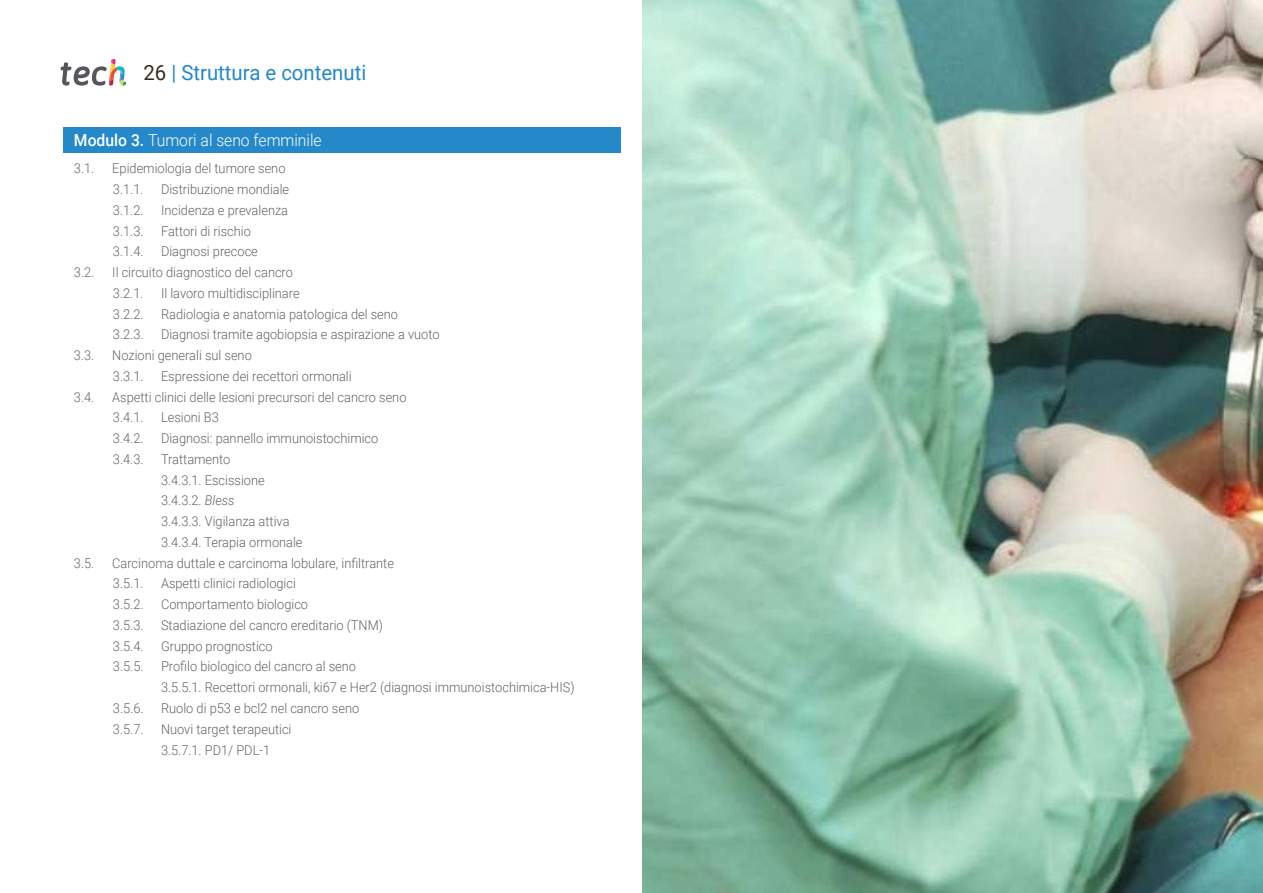
<style>
.page{position:relative;width:1263px;height:893px;background:#fff}
.page>*{position:absolute;margin:0;border:0;box-sizing:border-box;transform-origin:0 0}
.t1{font:21px "Roboto";color:#2488c9}
.t2{font:300 16.5px "Roboto";color:#fff;scale:.95 1}
.t3{font:300 13.5px/20.7px "Roboto";color:#61646a;scale:.95 1}
.s1{color:#312e20}
.s2{font-weight:500}
.s3{font-style:italic}
</style>
<div class="page">
<div style="left:63px;top:128px;width:557px;height:25px;background:#2488c9"></div>
<img style="left:642px;top:0;width:621px;height:892px">
<svg style="left:61px;top:59px;width:65px;height:27px"></svg>
<h1 class="t1" style="left:144px;top:57px;width:224px"><span class="s1">26</span> | Struttura e contenuti</h1>
<p class="t2" style="left:74px;top:129px;width:262px"><span class="s2">Modulo 3.</span> Tumori al seno femminile</p>
<p class="t3" style="left:74px;top:158px;width:23px">3.1.</p>
<p class="t3" style="left:112px;top:158px;width:184px">Epidemiologia del tumore seno<br>3.1.1.</p>
<p class="t3" style="left:161px;top:179px;width:137px">Distribuzione mondiale</p>
<p class="t3" style="left:113px;top:199px;width:34px">3.1.2.</p>
<p class="t3" style="left:161px;top:199px;width:135px">Incidenza e prevalenza</p>
<p class="t3" style="left:113px;top:220px;width:34px">3.1.3.</p>
<p class="t3" style="left:161px;top:220px;width:96px">Fattori di rischio</p>
<p class="t3" style="left:113px;top:241px;width:34px">3.1.4.</p>
<p class="t3" style="left:161px;top:241px;width:104px">Diagnosi precoce</p>
<p class="t3" style="left:74px;top:262px;width:23px">3.2.</p>
<p class="t3" style="left:112px;top:262px;width:192px">Il circuito diagnostico del cancro<br>3.2.1.</p>
<p class="t3" style="left:161px;top:282px;width:147px">Il lavoro multidisciplinare</p>
<p class="t3" style="left:113px;top:303px;width:34px">3.2.2.</p>
<p class="t3" style="left:161px;top:303px;width:251px">Radiologia e anatomia patologica del seno</p>
<p class="t3" style="left:113px;top:324px;width:34px">3.2.3.</p>
<p class="t3" style="left:161px;top:324px;width:295px">Diagnosi tramite agobiopsia e aspirazione a vuoto</p>
<p class="t3" style="left:74px;top:345px;width:23px">3.3.</p>
<p class="t3" style="left:112px;top:345px;width:148px">Nozioni generali sul seno<br>3.3.1.</p>
<p class="t3" style="left:161px;top:365px;width:202px">Espressione dei recettori ormonali</p>
<p class="t3" style="left:74px;top:386px;width:23px">3.4.</p>
<p class="t3" style="left:112px;top:386px;width:311px">Aspetti clinici delle lesioni precursori del cancro seno<br>3.4.1.</p>
<p class="t3" style="left:161px;top:407px;width:62px">Lesioni B3</p>
<p class="t3" style="left:113px;top:428px;width:34px">3.4.2.</p>
<p class="t3" style="left:161px;top:428px;width:230px">Diagnosi: pannello immunoistochimico</p>
<p class="t3" style="left:113px;top:448px;width:34px">3.4.3.</p>
<p class="t3" style="left:161px;top:448px;width:151px">Trattamento<br>3.4.3.1. Escissione<br>3.4.3.2. <span class="s3">Bless<br></span>3.4.3.3. Vigilanza attiva<br>3.4.3.4. Terapia ormonale</p>
<p class="t3" style="left:74px;top:552px;width:23px">3.5.</p>
<p class="t3" style="left:112px;top:552px;width:298px">Carcinoma duttale e carcinoma lobulare, infiltrante<br>3.5.1.</p>
<p class="t3" style="left:161px;top:573px;width:144px">Aspetti clinici radiologici</p>
<p class="t3" style="left:113px;top:594px;width:34px">3.5.2.</p>
<p class="t3" style="left:161px;top:594px;width:156px">Comportamento biologico</p>
<p class="t3" style="left:113px;top:614px;width:34px">3.5.3.</p>
<p class="t3" style="left:161px;top:614px;width:235px">Stadiazione del cancro ereditario (TNM)</p>
<p class="t3" style="left:113px;top:635px;width:34px">3.5.4.</p>
<p class="t3" style="left:161px;top:635px;width:119px">Gruppo prognostico</p>
<p class="t3" style="left:113px;top:656px;width:34px">3.5.5.</p>
<p class="t3" style="left:161px;top:656px;width:437px">Profilo biologico del cancro al seno<br>3.5.5.1. Recettori ormonali, ki67 e Her2 (diagnosi immunoistochimica-HIS)</p>
<p class="t3" style="left:113px;top:697px;width:34px">3.5.6.</p>
<p class="t3" style="left:161px;top:697px;width:210px">Ruolo di p53 e bcl2 nel cancro seno</p>
<p class="t3" style="left:113px;top:718px;width:34px">3.5.7.</p>
<p class="t3" style="left:161px;top:718px;width:139px">Nuovi target terapeutici<br>3.5.7.1. PD1/ PDL-1</p>
</div>
